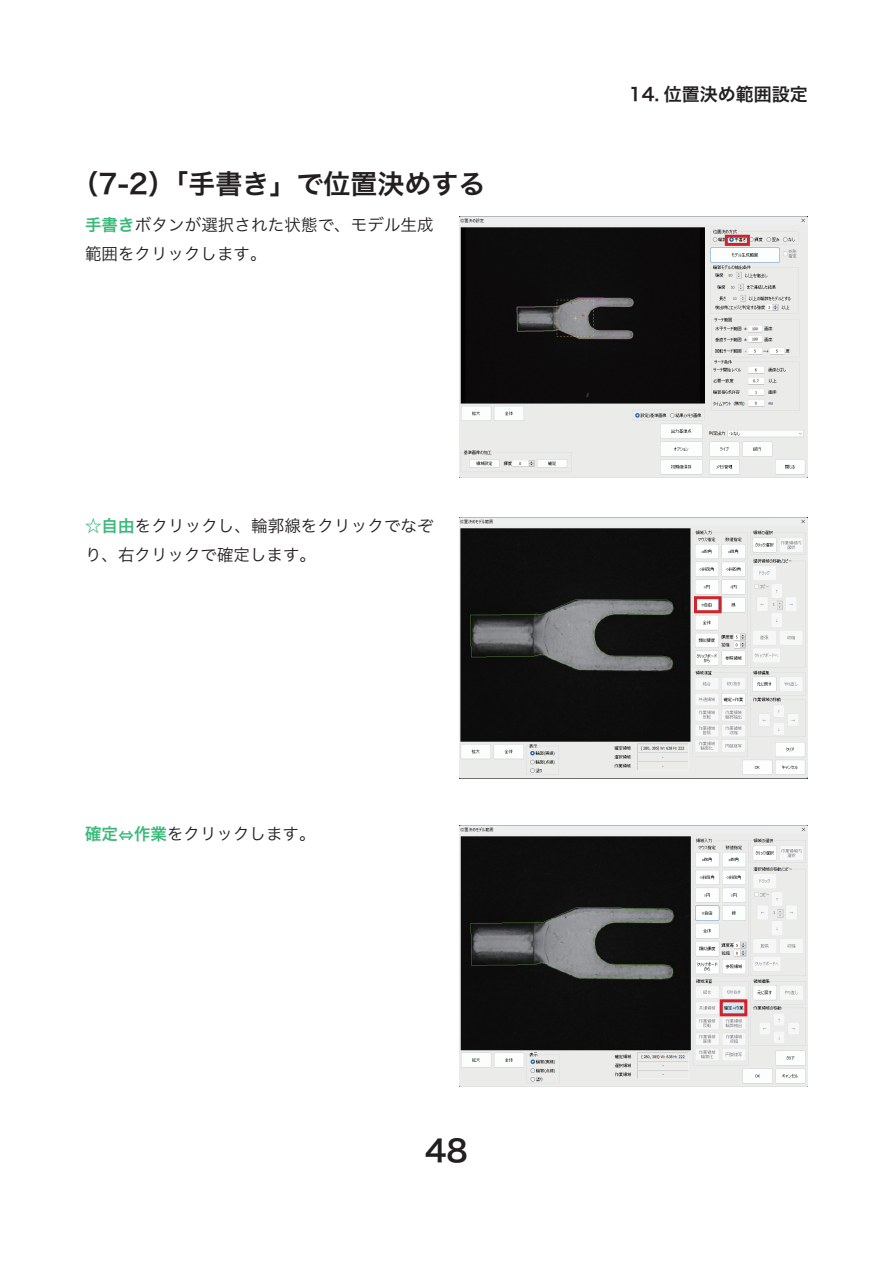
<style>
.page{position:relative;width:893px;height:1263px;background:#fff}
.page>*{position:absolute;margin:0;border:0;box-sizing:border-box;transform-origin:0 0}
.t1{font:30px "Hira Kaku Pro W6";color:#231f20}
.t2{font:27px "Hira Kaku Pro W6";color:#231f20}
.t3{font:18px "Hira Kaku Pro W6";color:#231f20}
.t4{font:16.5px/28.8px "Hira Kaku Pro W3";letter-spacing:.005em;color:#231f20}
.s1{font-family:"Hira Kaku Pro W6";color:#39b97a}
</style>
<div class="page">
<img style="left:459px;top:217px;width:349px;height:261px">
<img style="left:459px;top:825px;width:349px;height:262px">
<img style="left:459px;top:517px;width:349px;height:261px">
<div style="left:725px;top:235px;width:25px;height:11px;border:3px solid #d1232a"></div>
<div style="left:694px;top:596px;width:28px;height:17px;border:3px solid #d1232a"></div>
<div style="left:720px;top:999px;width:27px;height:17px;border:3px solid #d1232a"></div>
<h2 class="t2" style="left:72px;top:159px;width:416px">（7-2）「手書き」で位置決めする</h2>
<p class="t4" style="left:85px;top:210px;width:350px"><span class="s1">手書き</span>ボタンが選択された状態で、モデル生成範囲をクリックします。</p>
<p class="t4" style="left:85px;top:510px;width:350px"><span class="s1">☆自由</span>をクリックし、輪郭線をクリックでなぞり、右クリックで確定します。</p>
<p class="t4" style="left:85px;top:818px;width:232px"><span class="s1">確定⇔作業</span>をクリックします。</p>
<h1 class="t1" style="left:425px;top:1123px;width:44px">48</h1>
<p class="t3" style="left:629px;top:78px;width:180px">14. 位置決め範囲設定</p>
</div>
